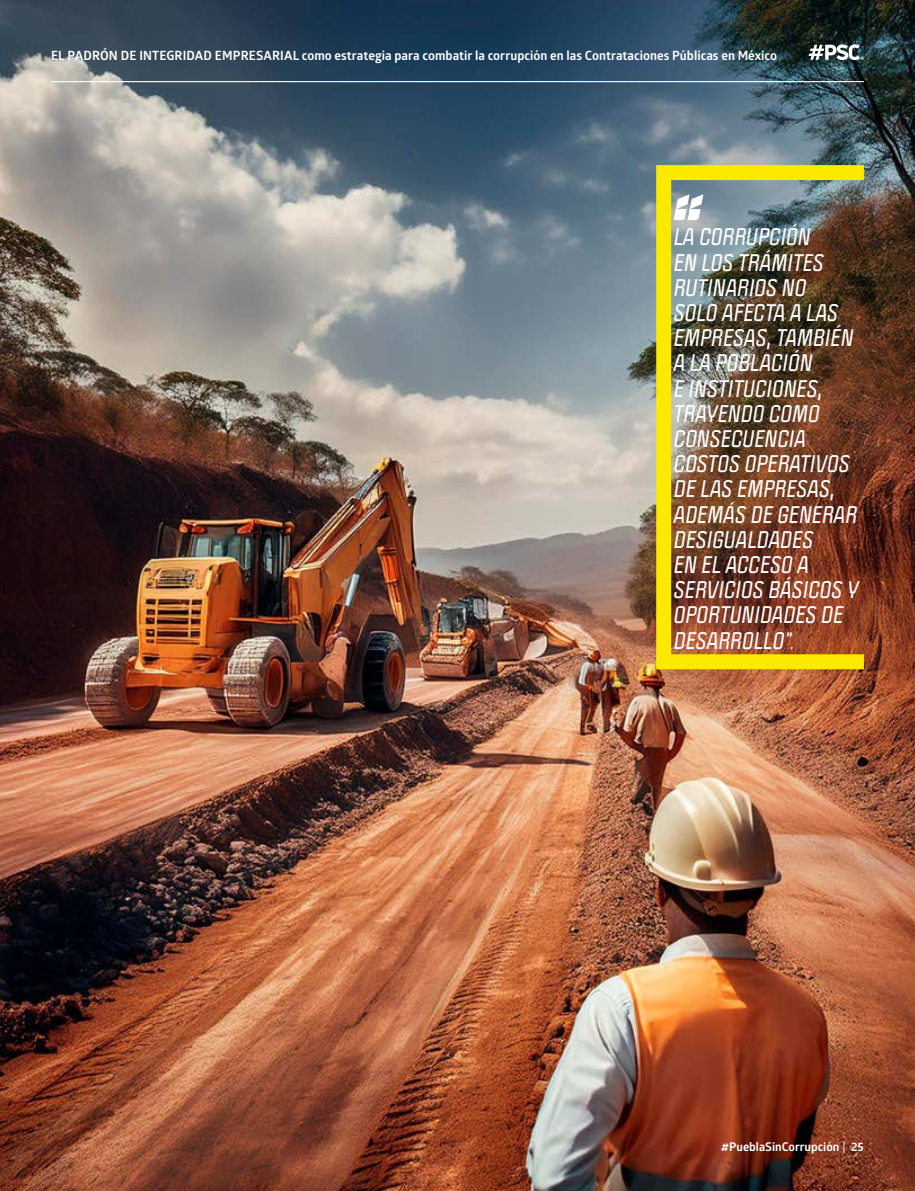
<style>
.page{position:relative;width:915px;height:1191px;background:#fff}
.page>*{position:absolute;margin:0;border:0;box-sizing:border-box;transform-origin:0 0}
.t1{font:italic 700 21px/25.2px "Politica";letter-spacing:.01em;color:#fff}
.t2{font:700 12.75px "Glober";color:#fff}
.t3{font:700 12px "Glober";color:#fff}
.s1{font-weight:400}
</style>
<div class="page">
<img style="left:0;top:0;width:914px;height:1191px">
<svg style="left:673px;top:194px;width:30px;height:26px"></svg>
<div style="left:656px;top:165px;width:215px;height:504px;border:15px solid #fce900"></div>
<hr style="left:51px;top:81px;width:812px;height:1px;background:#fff">
<svg style="left:808px;top:44px;width:55px;height:16px"></svg>
<p class="t2" style="left:51px;top:47px;width:727px">EL PADRÓN DE INTEGRIDAD EMPRESARIAL como estrategia para combatir la corrupción en las Contrataciones Públicas en México</p>
<p class="t1" style="left:673px;top:223px;width:186px">LA CORRUPCIÓN<br>EN LOS TRÁMITES<br>RUTINARIOS NO<br>SOLO AFECTA A LAS<br>EMPRESAS, TAMBIÉN<br>A LA POBLACIÓN<br>E INSTITUCIONES,<br>TRAYENDO COMO<br>CONSECUENCIA<br>COSTOS OPERATIVOS<br>DE LAS EMPRESAS,<br>ADEMÁS DE GENERAR<br>DESIGUALDADES<br>EN EL ACCESO A<br>SERVICIOS BÁSICOS Y<br>OPORTUNIDADES DE<br>DESARROLLO”.</p>
<p class="t3" style="left:721px;top:1138px;width:144px">#PueblaSinCorrupción <span class="s1">|</span> 25</p>
</div>
